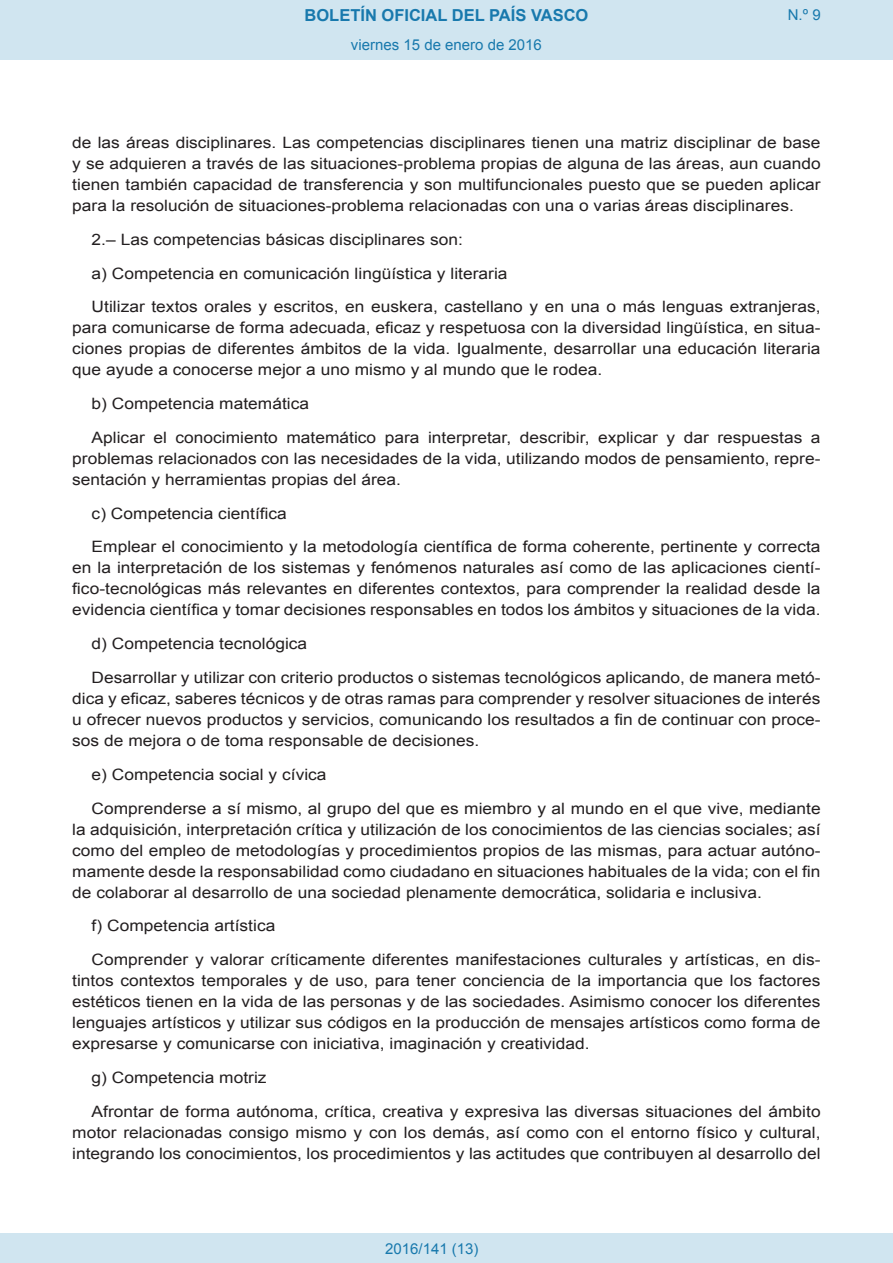
<style>
.page{position:relative;width:893px;height:1263px;background:#fff}
.page>*{position:absolute;margin:0;border:0;box-sizing:border-box;transform-origin:0 0}
.t1{font:700 16.5px "Arial";color:#1879ad}
.BOPVDetalle{font:15.6px/21px "Arial";color:#231f20;text-align:justify;scale:1.11 1}
.Paginacion_Centro{font:15px "Arial";color:#1879ad}
</style>
<div class="page">
<div style="left:0;top:0;width:893px;height:60px;background:#d0e5f0"></div>
<div style="left:0;top:1233px;width:893px;height:30px;background:#d0e5f0"></div>
<p class="t1" style="left:305px;top:4px;width:285px">BOLETÍN OFICIAL DEL PAÍS VASCO</p>
<p class="Paginacion_Centro" style="left:351px;top:35px;width:192px">viernes 15 de enero de 2016</p>
<p class="Paginacion_Centro" style="left:788px;top:5px;width:34px">N.º 9</p>
<p class="BOPVDetalle" style="left:72px;top:132px;width:676px">de las áreas disciplinares. Las competencias disciplinares tienen una matriz disciplinar de base y se adquieren a través de las situaciones-problema propias de alguna de las áreas, aun cuando tienen también capacidad de transferencia y son multifuncionales puesto que se pueden aplicar para la resolución de situaciones-problema relacionadas con una o varias áreas disciplinares.</p>
<p class="BOPVDetalle" style="left:92px;top:229px;width:336px">2.– Las competencias básicas disciplinares son:</p>
<p class="BOPVDetalle" style="left:92px;top:263px;width:376px">a) Competencia en comunicación lingüística y literaria</p>
<p class="BOPVDetalle" style="left:72px;top:297px;width:676px;text-indent:19px">Utilizar textos orales y escritos, en euskera, castellano y en una o más lenguas extranjeras, para comunicarse de forma adecuada, eficaz y respetuosa con la diversidad lingüística, en situa&shy;ciones propias de diferentes ámbitos de la vida. Igualmente, desarrollar una educación literaria que ayude a conocerse mejor a uno mismo y al mundo que le rodea.</p>
<p class="BOPVDetalle" style="left:92px;top:393px;width:197px">b) Competencia matemática</p>
<p class="BOPVDetalle" style="left:72px;top:427px;width:676px;text-indent:19px">Aplicar el conocimiento matemático para interpretar, describir, explicar y dar respuestas a problemas relacionados con las necesidades de la vida, utilizando modos de pensamiento, repre&shy;sentación y herramientas propias del área.</p>
<p class="BOPVDetalle" style="left:92px;top:503px;width:177px">c) Competencia científica</p>
<p class="BOPVDetalle" style="left:72px;top:537px;width:676px;text-indent:19px">Emplear el conocimiento y la metodología científica de forma coherente, pertinente y correcta en la interpretación de los sistemas y fenómenos naturales así como de las aplicaciones cientí&shy;fico-tecnológicas más relevantes en diferentes contextos, para comprender la realidad desde la evidencia científica y tomar decisiones responsables en todos los ámbitos y situaciones de la vida.</p>
<p class="BOPVDetalle" style="left:92px;top:633px;width:196px">d) Competencia tecnológica</p>
<p class="BOPVDetalle" style="left:72px;top:667px;width:676px;text-indent:19px">Desarrollar y utilizar con criterio productos o sistemas tecnológicos aplicando, de manera metó&shy;dica y eficaz, saberes técnicos y de otras ramas para comprender y resolver situaciones de interés u ofrecer nuevos productos y servicios, comunicando los resultados a fin de continuar con proce&shy;sos de mejora o de toma responsable de decisiones.</p>
<p class="BOPVDetalle" style="left:92px;top:764px;width:213px">e) Competencia social y cívica</p>
<p class="BOPVDetalle" style="left:72px;top:798px;width:676px;text-indent:19px">Comprenderse a sí mismo, al grupo del que es miembro y al mundo en el que vive, mediante la adquisición, interpretación crítica y utilización de los conocimientos de las ciencias sociales; así como del empleo de metodologías y procedimientos propios de las mismas, para actuar autóno&shy;mamente desde la responsabilidad como ciudadano en situaciones habituales de la vida; con el fin de colaborar al desarrollo de una sociedad plenamente democrática, solidaria e inclusiva.</p>
<p class="BOPVDetalle" style="left:92px;top:915px;width:167px">f) Competencia artística</p>
<p class="BOPVDetalle" style="left:72px;top:949px;width:676px;text-indent:19px">Comprender y valorar críticamente diferentes manifestaciones culturales y artísticas, en dis&shy;tintos contextos temporales y de uso, para tener conciencia de la importancia que los factores estéticos tienen en la vida de las personas y de las sociedades. Asimismo conocer los diferentes lenguajes artísticos y utilizar sus códigos en la producción de mensajes artísticos como forma de expresarse y comunicarse con iniciativa, imaginación y creatividad.</p>
<p class="BOPVDetalle" style="left:92px;top:1067px;width:159px">g) Competencia motriz</p>
<p class="BOPVDetalle" style="left:72px;top:1101px;width:676px;text-indent:19px">Afrontar de forma autónoma, crítica, creativa y expresiva las diversas situaciones del ámbito motor relacionadas consigo mismo y con los demás, así como con el entorno físico y cultural, integrando los conocimientos, los procedimientos y las actitudes que contribuyen al desarrollo del</p>
<p class="Paginacion_Centro" style="left:385px;top:1238px;width:95px">2016/141 (13)</p>
</div>
